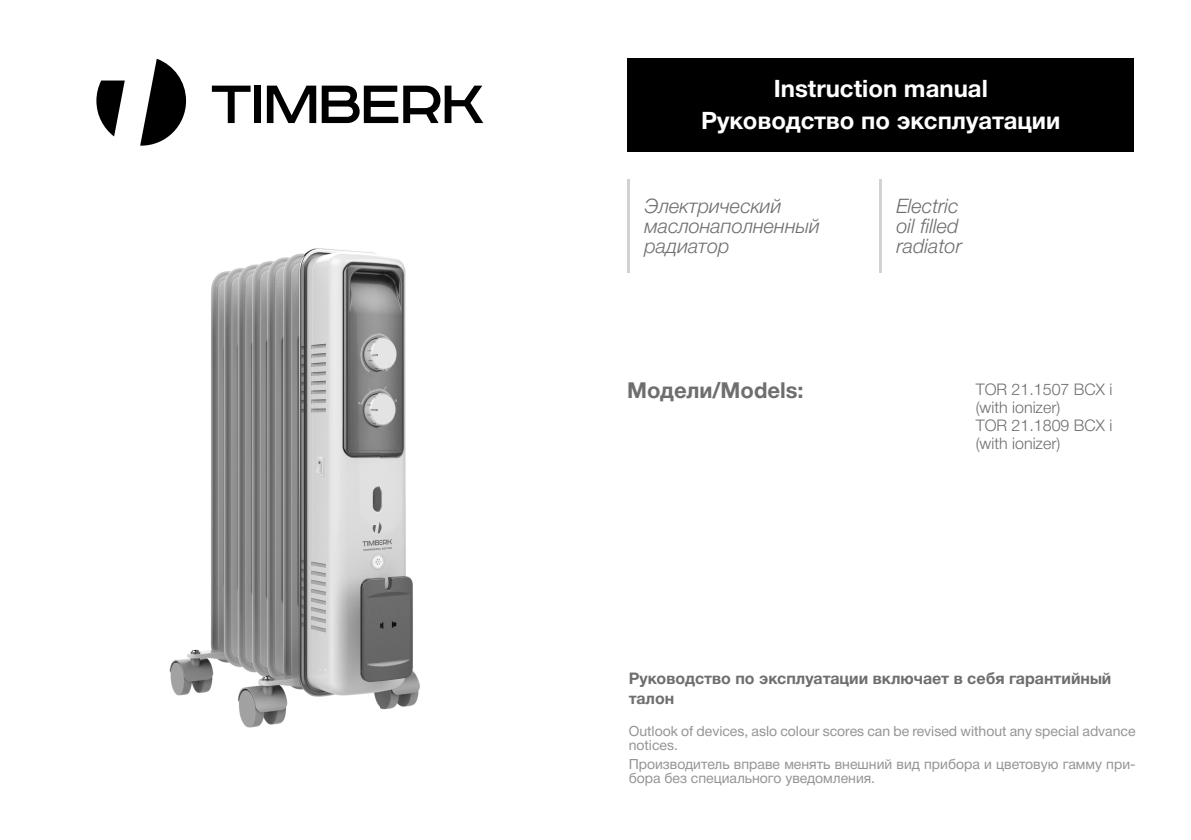
<style>
.page{position:relative;width:1191px;height:840px;background:#fff}
.page>*{position:absolute;margin:0;border:0;box-sizing:border-box;transform-origin:0 0}
.t1{font:700 24px/31.4px "Helvetica Neue Cyr";color:#fff;text-align:center}
.t2{font:700 22px "Helvetica Neue Cyr";color:#6e6e6e}
.t3{font:italic 300 20px/19.6px "Helvetica Neue Cyr";color:#6e6e6e}
.t4{font:300 16px/18px "Helvetica Neue Cyr";color:#6e6e6e}
.t5{font:700 16px/20px "Helvetica Neue Cyr";color:#6e6e6e}
.t6{font:14px/14px "Helvetica Neue Cyr";color:#949494}
</style>
<div class="page">
<div style="left:627px;top:58px;width:507px;height:93px;background:#000"></div>
<hr style="left:627px;top:179px;width:3px;height:93px;background:#d2d2d2">
<hr style="left:879px;top:179px;width:3px;height:93px;background:#d2d2d2">
<svg style="left:140px;top:59px;width:46px;height:86px"></svg>
<svg style="left:96px;top:80px;width:29px;height:56px"></svg>
<svg style="left:212px;top:86px;width:38px;height:37px"></svg>
<div style="left:254px;top:86px;width:7px;height:37px;background:#000"></div>
<svg style="left:267px;top:86px;width:49px;height:37px"></svg>
<svg style="left:322px;top:86px;width:161px;height:37px"></svg>
<img style="left:169px;top:248px;width:251px;height:480px">
<h1 class="t1" style="left:701px;top:73px;width:361px">Instruction manual<br>Руководство по эксплуатации</h1>
<h3 class="t3" style="left:644px;top:196px;width:177px">Электрический маслонаполненный радиатор</h3>
<h2 class="t2" style="left:627px;top:378px;width:178px">Модели/Models:</h2>
<h3 class="t3" style="left:896px;top:196px;width:67px">Electric oil filled radiator</h3>
<p class="t4" style="left:975px;top:380px;width:138px">TOR 21.1507 BCX i (with ionizer)<br>TOR 21.1809 BCX i (with ionizer)</p>
<p class="t5" style="left:628px;top:668px;width:484px">Руководство по эксплуатации включает в себя гарантийный талон</p>
<p class="t6" style="left:628px;top:723px;width:508px">Outlook of devices, aslo colour scores can be revised without any special advance notices.</p>
<p class="t6" style="left:628px;top:757px;width:508px">Производитель вправе менять внешний вид прибора и цветовую гамму при&shy;бора без специального уведомления.</p>
</div>
